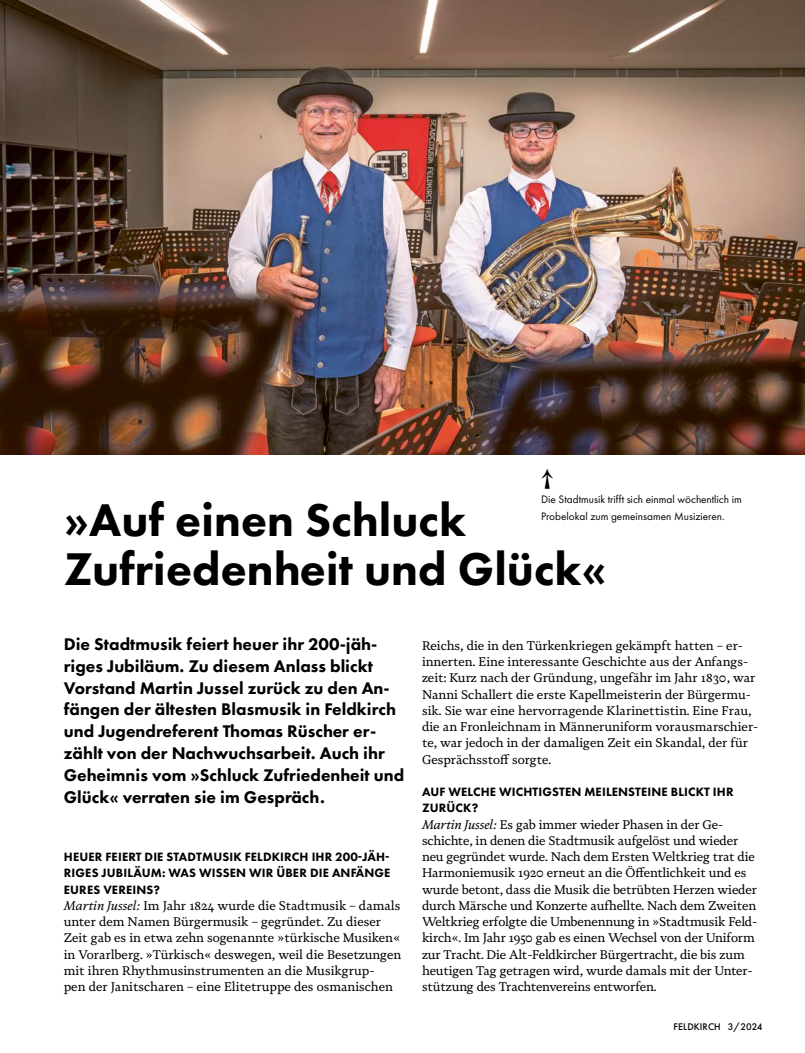
<style>
.page{position:relative;width:805px;height:1053px;background:#fff}
.page>*{position:absolute;margin:0;border:0;box-sizing:border-box;transform-origin:0 0}
.t1{font:800 47.5px/48.8px "Futura PT";color:#000}
.t2{font:900 22.5px "Novela";color:#000}
.t3{font:800 17.5px/21.9px "Futura PT";color:#000}
.t4{font:12.5px/16.2px "Novela";letter-spacing:-.01em;color:#000}
.t5{font:800 12.5px/16.2px "Futura PT";letter-spacing:.01em;color:#000;text-align:justify}
.t6{font:11.25px/16.2px "Futura PT";color:#000}
.t7{font:500 10px "Futura PT";letter-spacing:.01em;color:#000}
.s1{font-style:italic}
</style>
<div class="page">
<img style="left:0;top:0;width:804px;height:454px">
<h2 class="t2" style="left:541px;top:464px;width:14px">↑</h2>
<p class="t6" style="left:541px;top:491px;width:202px">Die Stadtmusik trifft sich einmal wöchentlich im<br>Probelokal zum gemeinsamen Musizieren.</p>
<h1 class="t1" style="left:64px;top:495px;width:544px">»Auf einen Schluck<br>Zufriedenheit und Glück«</h1>
<p class="t3" style="left:64px;top:632px;width:342px">Die Stadtmusik feiert heuer ihr 200-jäh&shy;riges Jubiläum. Zu diesem Anlass blickt Vorstand Martin Jussel zurück zu den An&shy;fängen der ältesten Blasmusik in Feldkirch und Jugendreferent Thomas Rüscher er&shy;zählt von der Nachwuchsarbeit. Auch ihr Geheimnis vom »Schluck Zufriedenheit und Glück« verraten sie im Gespräch.</p>
<p class="t5" style="left:64px;top:848px;width:328px">HEUER FEIERT DIE STADTMUSIK FELDKIRCH IHR 200-JÄH-RIGES JUBILÄUM: WAS WISSEN WIR ÜBER DIE ANFÄNGE EURES VEREINS?</p>
<p class="t4" style="left:64px;top:897px;width:339px"><span class="s1">Martin Jussel:</span> Im Jahr 1824 wurde die Stadtmusik – damals unter dem Namen Bürgermusik – gegründet. Zu dieser Zeit gab es in etwa zehn sogenannte »türkische Musiken« in Vorarlberg. »Türkisch« deswegen, weil die Besetzungen mit ihren Rhythmusinstrumenten an die Musikgrup-<br>pen der Janitscharen – eine Elitetruppe des osmanischen</p>
<p class="t4" style="left:422px;top:637px;width:338px">Reichs, die in den Türkenkriegen gekämpft hatten – er&shy;innerten. Eine interessante Geschichte aus der Anfangs&shy;zeit: Kurz nach der Gründung, ungefähr im Jahr 1830, war Nanni Schallert die erste Kapellmeisterin der Bürgermu&shy;sik. Sie war eine hervorragende Klarinettistin. Eine Frau, die an Fronleichnam in Männeruniform vorausmarschier&shy;te, war jedoch in der damaligen Zeit ein Skandal, der für Gesprächsstoff sorgte.</p>
<p class="t5" style="left:422px;top:783px;width:313px">AUF WELCHE WICHTIGSTEN MEILENSTEINE BLICKT IHR<br>ZURÜCK?</p>
<p class="t4" style="left:422px;top:816px;width:336px"><span class="s1">Martin Jussel:</span> Es gab immer wieder Phasen in der Ge&shy;schichte, in denen die Stadtmusik aufgelöst und wieder neu gegründet wurde. Nach dem Ersten Weltkrieg trat die Harmoniemusik 1920 erneut an die Öffentlichkeit und es wurde betont, dass die Musik die betrübten Herzen wieder durch Märsche und Konzerte aufhellte. Nach dem Zweiten Weltkrieg erfolgte die Umbenennung in »Stadtmusik Feld&shy;kirch«. Im Jahr 1950 gab es einen Wechsel von der Uniform zur Tracht. Die Alt-Feldkircher Bürgertracht, die bis zum heutigen Tag getragen wird, wurde damals mit der Unter&shy;stützung des Trachtenvereins entworfen.</p>
<p class="t7" style="left:673px;top:1020px;width:90px">FELDKIRCH 3/2024</p>
</div>
